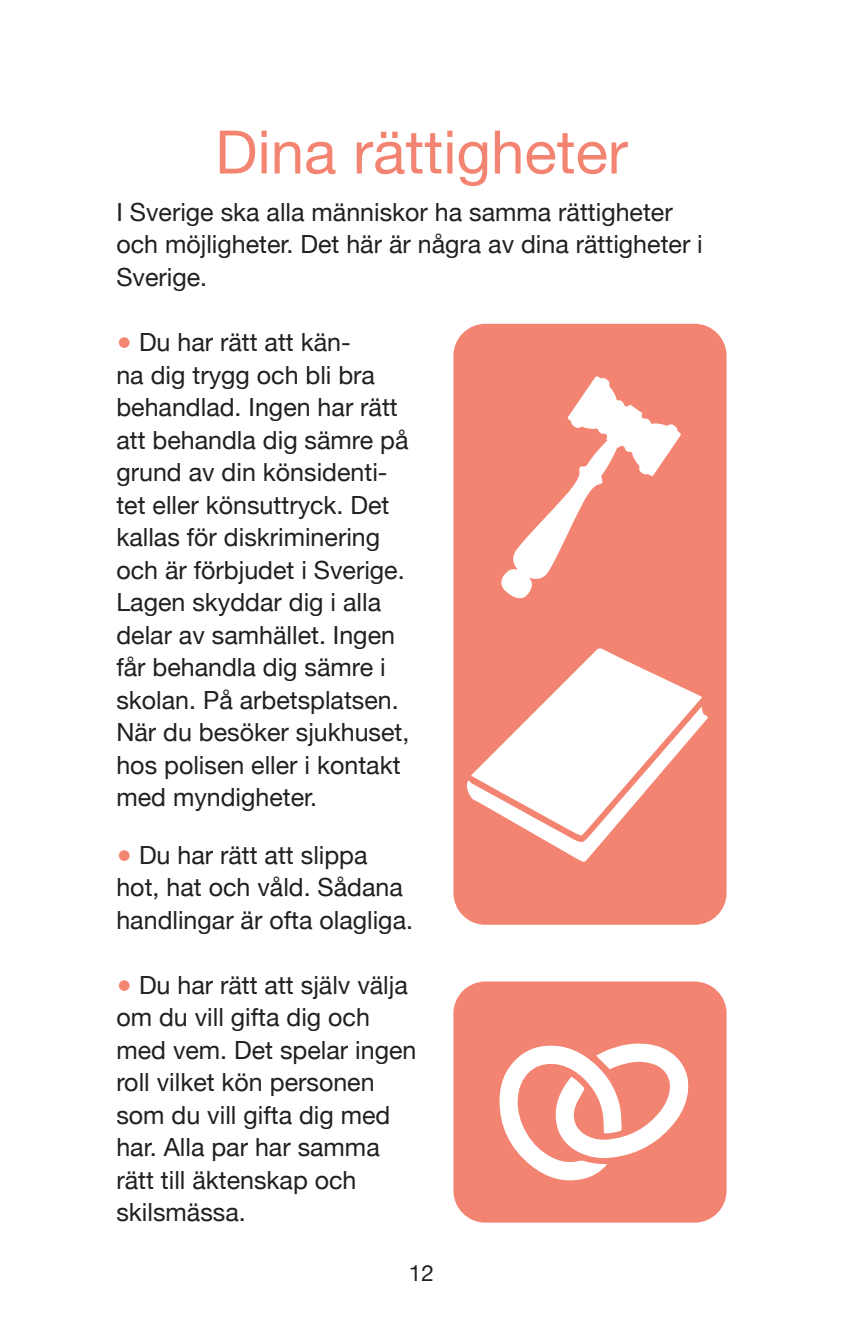
<style>
.page{position:relative;width:843px;height:1339px;background:#fff}
.page>*{position:absolute;margin:0;border:0;box-sizing:border-box;transform-origin:0 0}
.t1{font:60px "Helvetica Neue";color:#f48472}
.t2{font:25px/32.5px "Helvetica Neue";color:#231f20}
.t3{font:22.5px "Helvetica Neue";color:#231f20}
.s1{color:#f48472}
</style>
<div class="page">
<div style="left:453px;top:324px;width:273px;height:600px;background:#f48472;border-radius:32px"></div>
<svg style="left:501px;top:376px;width:179px;height:223px"></svg>
<svg style="left:466px;top:648px;width:241px;height:214px"></svg>
<div style="left:453px;top:981px;width:273px;height:241px;background:#f48472;border-radius:32px"></div>
<svg style="left:499px;top:1043px;width:189px;height:138px"></svg>
<h1 class="t1" style="left:215px;top:109px;width:414px">Dina rättigheter</h1>
<p class="t2" style="left:116px;top:197px;width:587px">I Sverige ska alla människor ha samma rättigheter och möjligheter. Det här är några av dina rättigheter i<br>Sverige.</p>
<p class="t2" style="left:116px;top:327px;width:294px"><span class="s1">●</span> Du har rätt att kän-<br>na dig trygg och bli bra behandlad. Ingen har rätt att behandla dig sämre på grund av din könsidenti&shy;tet eller könsuttryck. Det kallas för diskriminering och är förbjudet i Sverige.<br>Lagen skyddar dig i alla delar av samhället. Ingen får behandla dig sämre i skolan. På arbetsplatsen.<br>När du besöker sjukhuset, hos polisen eller i kontakt med myndigheter.</p>
<p class="t2" style="left:116px;top:839px;width:298px"><span class="s1">●</span> Du har rätt att slippa hot, hat och våld. Sådana handlingar är ofta olagliga.</p>
<p class="t2" style="left:116px;top:969px;width:301px"><span class="s1">●</span> Du har rätt att själv välja om du vill gifta dig och med vem. Det spelar ingen roll vilket kön personen som du vill gifta dig med har. Alla par har samma rätt till äktenskap och skilsmässa.</p>
<p class="t3" style="left:408px;top:1256px;width:27px">12</p>
</div>
